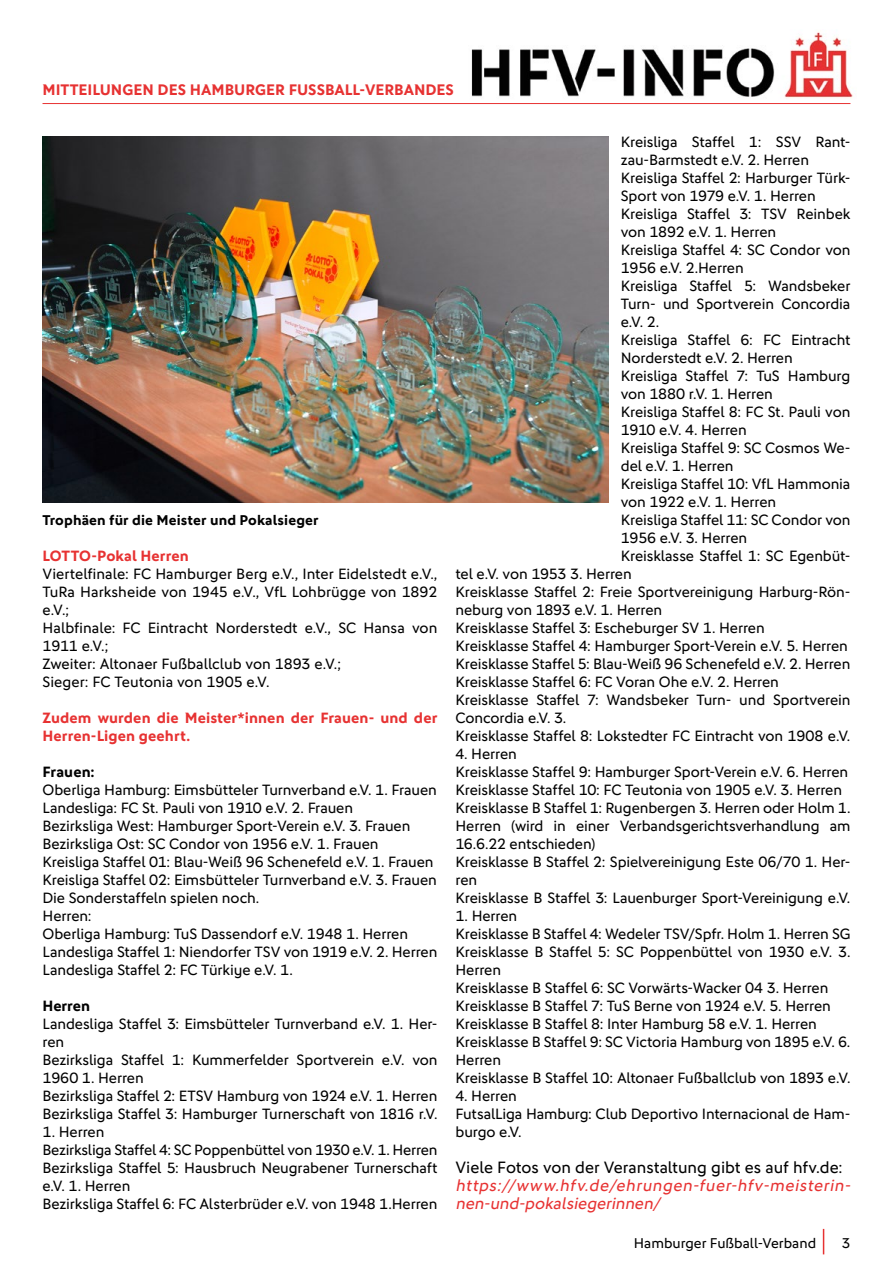
<style>
.page{position:relative;width:893px;height:1263px;background:#fff}
.page>*{position:absolute;margin:0;border:0;box-sizing:border-box;transform-origin:0 0}
.t1{font:italic 16.5px/18px "DFB Sans";color:#e73232}
.t2{font:16.5px "DFB Sans";letter-spacing:-.005em;color:#000}
.t3{font:700 15.3px "DFB Sans";color:#e73232}
.t4{font:15px/18px "DFB Sans";letter-spacing:-.005em;color:#000}
.t5{font:700 15px/18px "DFB Sans";letter-spacing:.005em;color:#e73232}
.t6{font:700 15px "DFB Sans";color:#000}
.t7{font:700 14.25px "DFB Sans";letter-spacing:.005em;color:#000}
.t8{font:14.25px "DFB Sans";color:#000}
</style>
<div class="page">
<svg style="left:823px;top:1229px;width:1px;height:25px"></svg>
<hr style="left:43px;top:103px;width:807px;height:1px;background:#e73232">
<img style="left:471px;top:31px;width:382px;height:67px">
<img style="left:43px;top:136px;width:565px;height:367px">
<p class="t3" style="left:43px;top:80px;width:413px">MITTEILUNGEN DES HAMBURGER FUSSBALL-VERBANDES</p>
<p class="t7" style="left:43px;top:511px;width:278px">Trophäen für die Meister und Pokalsieger</p>
<p class="t5" style="left:43px;top:546px;width:148px">LOTTO-Pokal Herren</p>
<p class="t4" style="left:43px;top:564px;width:396px">Viertelfinale: FC Hamburger Berg e.V., Inter Eidelstedt e.V., TuRa Harksheide von 1945 e.V., VfL Lohbrügge von 1892 e.V.;<br>Halbfinale: FC Eintracht Norderstedt e.V., SC Hansa von 1911 e.V.;<br>Zweiter: Altonaer Fußballclub von 1893 e.V.;<br>Sieger: FC Teutonia von 1905 e.V.</p>
<p class="t5" style="left:43px;top:708px;width:396px">Zudem wurden die Meister*innen der Frauen- und der<br>Herren-Ligen geehrt.</p>
<p class="t6" style="left:43px;top:763px;width:54px">Frauen:</p>
<p class="t4" style="left:43px;top:780px;width:396px">Oberliga Hamburg: Eimsbütteler Turnverband e.V. 1. Frauen Landesliga: FC St. Pauli von 1910 e.V. 2. Frauen<br>Bezirksliga West: Hamburger Sport-Verein e.V. 3. Frauen Bezirksliga Ost: SC Condor von 1956 e.V. 1. Frauen Kreisliga Staffel 01: Blau-Weiß 96 Schenefeld e.V. 1. Frauen Kreisliga Staffel 02: Eimsbütteler Turnverband e.V. 3. Frauen Die Sonderstaffeln spielen noch.<br>Herren:<br>Oberliga Hamburg: TuS Dassendorf e.V. 1948 1. Herren Landesliga Staffel 1: Niendorfer TSV von 1919 e.V. 2. Herren Landesliga Staffel 2: FC Türkiye e.V. 1.</p>
<p class="t6" style="left:43px;top:997px;width:49px">Herren</p>
<p class="t4" style="left:43px;top:1014px;width:396px">Landesliga Staffel 3: Eimsbütteler Turnverband e.V. 1. Her&shy;ren<br>Bezirksliga Staffel 1: Kummerfelder Sportverein e.V. von 1960 1. Herren<br>Bezirksliga Staffel 2: ETSV Hamburg von 1924 e.V. 1. Herren Bezirksliga Staffel 3: Hamburger Turnerschaft von 1816 r.V.</p>
<p class="t4" style="left:43px;top:1122px;width:396px">1. Herren<br>Bezirksliga Staffel 4: SC Poppenbüttel von 1930 e.V. 1. Herren Bezirksliga Staffel 5: Hausbruch Neugrabener Turnerschaft e.V. 1. Herren<br>Bezirksliga Staffel 6: FC Alsterbrüder e.V. von 1948 1.Herren</p>
<p class="t4" style="left:621px;top:132px;width:231px">Kreisliga Staffel 1: SSV Rant-</p>
<p class="t4" style="left:621px;top:150px;width:190px">zau-Barmstedt e.V. 2. Herren</p>
<p class="t4" style="left:621px;top:168px;width:231px">Kreisliga Staffel 2: Harburger Türk-</p>
<p class="t4" style="left:621px;top:186px;width:196px">Sport von 1979 e.V. 1. Herren</p>
<p class="t4" style="left:621px;top:204px;width:231px">Kreisliga Staffel 3: TSV Reinbek</p>
<p class="t4" style="left:621px;top:222px;width:157px">von 1892 e.V. 1. Herren</p>
<p class="t4" style="left:621px;top:240px;width:231px">Kreisliga Staffel 4: SC Condor von</p>
<p class="t4" style="left:621px;top:258px;width:124px">1956 e.V. 2.Herren</p>
<p class="t4" style="left:621px;top:276px;width:231px">Kreisliga Staffel 5: Wandsbeker</p>
<p class="t4" style="left:621px;top:294px;width:231px">Turn- und Sportverein Concordia</p>
<p class="t4" style="left:621px;top:312px;width:40px">e.V. 2.</p>
<p class="t4" style="left:621px;top:330px;width:231px">Kreisliga Staffel 6: FC Eintracht</p>
<p class="t4" style="left:621px;top:348px;width:173px">Norderstedt e.V. 2. Herren</p>
<p class="t4" style="left:621px;top:366px;width:231px">Kreisliga Staffel 7: TuS Hamburg</p>
<p class="t4" style="left:621px;top:384px;width:154px">von 1880 r.V. 1. Herren</p>
<p class="t4" style="left:621px;top:402px;width:231px">Kreisliga Staffel 8: FC St. Pauli von</p>
<p class="t4" style="left:621px;top:420px;width:127px">1910 e.V. 4. Herren</p>
<p class="t4" style="left:621px;top:438px;width:231px">Kreisliga Staffel 9: SC Cosmos We-</p>
<p class="t4" style="left:621px;top:456px;width:114px">del e.V. 1. Herren</p>
<p class="t4" style="left:621px;top:474px;width:231px">Kreisliga Staffel 10: VfL Hammonia</p>
<p class="t4" style="left:621px;top:492px;width:157px">von 1922 e.V. 1. Herren</p>
<p class="t4" style="left:621px;top:510px;width:231px">Kreisliga Staffel 11: SC Condor von</p>
<p class="t4" style="left:621px;top:528px;width:128px">1956 e.V. 3. Herren</p>
<p class="t4" style="left:621px;top:546px;width:231px">Kreisklasse Staffel 1: SC Egenbüt-</p>
<p class="t4" style="left:455px;top:564px;width:178px">tel e.V. von 1953 3. Herren</p>
<p class="t4" style="left:455px;top:582px;width:396px">Kreisklasse Staffel 2: Freie Sportvereinigung Harburg-Rön-</p>
<p class="t4" style="left:455px;top:600px;width:208px">neburg von 1893 e.V. 1. Herren</p>
<p class="t4" style="left:455px;top:618px;width:311px">Kreisklasse Staffel 3: Escheburger SV 1. Herren</p>
<p class="t4" style="left:455px;top:636px;width:394px">Kreisklasse Staffel 4: Hamburger Sport-Verein e.V. 5. Herren</p>
<p class="t4" style="left:455px;top:654px;width:396px">Kreisklasse Staffel 5: Blau-Weiß 96 Schenefeld e.V. 2. Herren</p>
<p class="t4" style="left:455px;top:672px;width:325px">Kreisklasse Staffel 6: FC Voran Ohe e.V. 2. Herren</p>
<p class="t4" style="left:455px;top:690px;width:396px">Kreisklasse Staffel 7: Wandsbeker Turn- und Sportverein</p>
<p class="t4" style="left:455px;top:708px;width:112px">Concordia e.V. 3.</p>
<p class="t4" style="left:455px;top:726px;width:396px">Kreisklasse Staffel 8: Lokstedter FC Eintracht von 1908 e.V.</p>
<p class="t4" style="left:455px;top:744px;width:396px">4. Herren<br>Kreisklasse Staffel 9: Hamburger Sport-Verein e.V. 6. Herren Kreisklasse Staffel 10: FC Teutonia von 1905 e.V. 3. Herren Kreisklasse B Staffel 1: Rugenbergen 3. Herren oder Holm 1.<br>Herren (wird in einer Verbandsgerichtsverhandlung am 16.6.22 entschieden)<br>Kreisklasse B Staffel 2: Spielvereinigung Este 06/70 1. Her&shy;ren<br>Kreisklasse B Staffel 3: Lauenburger Sport-Vereinigung e.V.</p>
<p class="t4" style="left:455px;top:906px;width:396px">1. Herren<br>Kreisklasse B Staffel 4: Wedeler TSV/Spfr. Holm 1. Herren SG Kreisklasse B Staffel 5: SC Poppenbüttel von 1930 e.V. 3.<br>Herren<br>Kreisklasse B Staffel 6: SC Vorwärts-Wacker 04 3. Herren Kreisklasse B Staffel 7: TuS Berne von 1924 e.V. 5. Herren Kreisklasse B Staffel 8: Inter Hamburg 58 e.V. 1. Herren Kreisklasse B Staffel 9: SC Victoria Hamburg von 1895 e.V. 6.<br>Herren<br>Kreisklasse B Staffel 10: Altonaer Fußballclub von 1893 e.V.</p>
<p class="t4" style="left:455px;top:1086px;width:396px">4. Herren<br>FutsalLiga Hamburg: Club Deportivo Internacional de Ham&shy;burgo e.V.</p>
<p class="t2" style="left:455px;top:1158px;width:389px">Viele Fotos von der Veranstaltung gibt es auf hfv.de:</p>
<p class="t1" style="left:455px;top:1176px;width:400px">https://www.hfv.de/ehrungen-fuer-hfv-meisterin&shy;nen-und-pokalsiegerinnen/</p>
<p class="t8" style="left:634px;top:1235px;width:184px">Hamburger Fußball-Verband</p>
<p class="t8" style="left:842px;top:1235px;width:10px">3</p>
</div>
